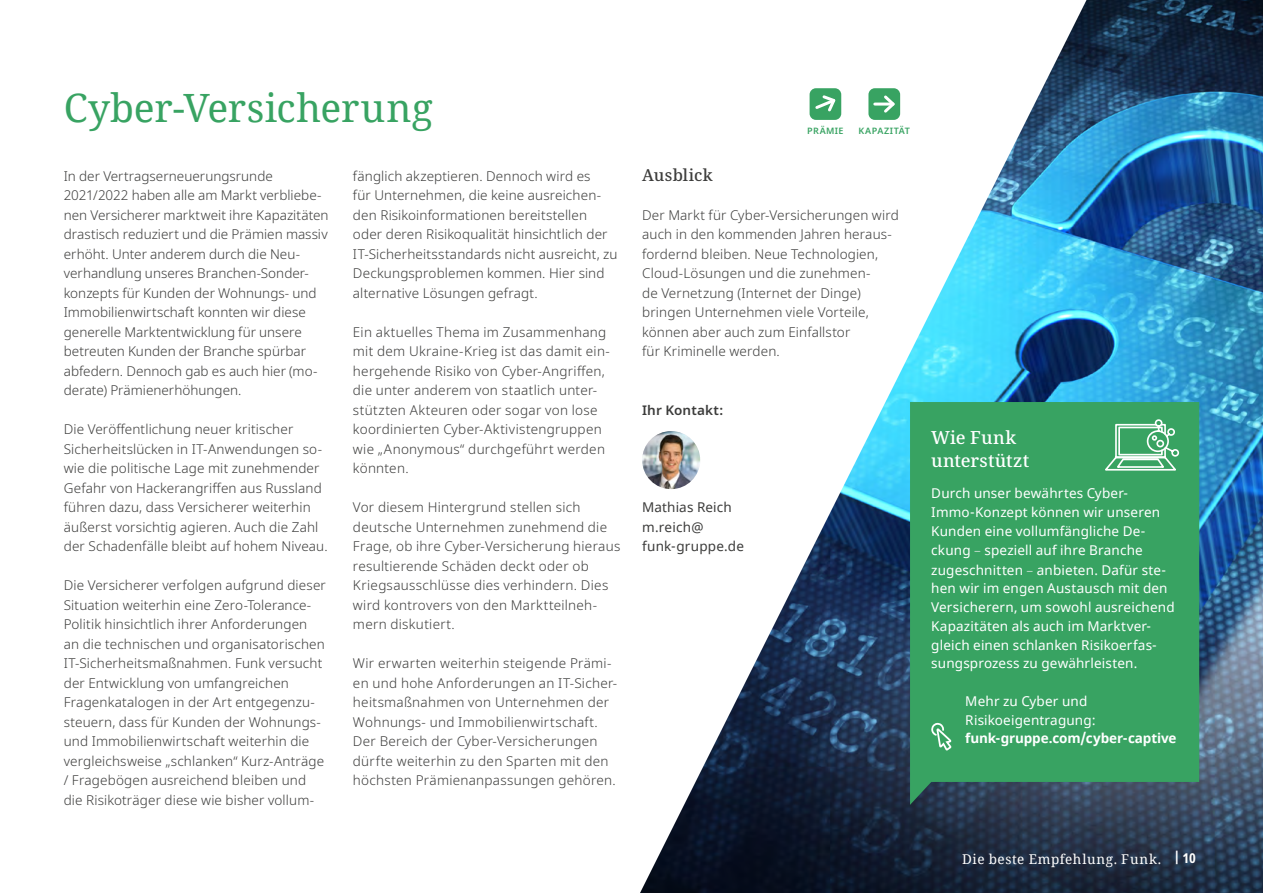
<style>
.page{position:relative;width:1263px;height:893px;background:#fff}
.page>*{position:absolute;margin:0;border:0;box-sizing:border-box;transform-origin:0 0}
.t1{font:39px "Noto Serif";letter-spacing:-.005em;color:#38a362}
.t2{font:500 18px/22.5px "Noto Serif";letter-spacing:.01em;color:#fff}
.t3{font:500 16.5px "Noto Serif";letter-spacing:.015em;color:#3c3c3b}
.t4{font:300 13.5px/19.5px "Noto Sans";letter-spacing:.01em;color:#3c3c3b}
.t5{font:13.5px/18.9px "Noto Sans";letter-spacing:.01em;color:#fff}
.t6{font:13.5px/19.5px "Noto Sans";letter-spacing:.015em;color:#3c3c3b}
.t7{font:700 13.5px "Noto Sans";letter-spacing:-.01em;color:#fff}
.t8{font:13.5px "Noto Serif";letter-spacing:.045em;color:#fff}
.t9{font:600 13.5px "Noto Sans";letter-spacing:.01em;color:#3c3c3b}
.t10{font:600 9px "Noto Sans";letter-spacing:.05em;color:#38a362}
.s1{font-weight:300;color:#ededed}
.s2{font-family:"Noto Sans";font-weight:700;font-stretch:condensed}
</style>
<div class="page">
<img style="left:640px;top:0;width:623px;height:893px">
<img style="left:642px;top:431px;width:58px;height:58px;border-radius:29px">
<div style="left:809px;top:88px;width:32px;height:32px;background:#38a362;border-radius:6px"></div>
<div style="left:868px;top:88px;width:32px;height:32px;background:#38a362;border-radius:6px"></div>
<hr style="left:875px;top:103px;width:18px;height:3px;background:#fff">
<svg style="left:881px;top:95px;width:14px;height:18px"></svg>
<svg style="left:815px;top:95px;width:21px;height:17px"></svg>
<div style="left:910px;top:402px;width:289px;height:403px;background:#38a362"></div>
<svg style="left:1102px;top:418px;width:78px;height:54px"></svg>
<svg style="left:931px;top:723px;width:20px;height:27px"></svg>
<h1 class="t1" style="left:64px;top:81px;width:370px">Cyber-Versicherung</h1>
<p class="t4" style="left:64px;top:166px;width:266px">In der Vertragserneuerungsrunde 2021/2022 haben alle am Markt verbliebe&shy;nen Versicherer marktweit ihre Kapazitäten drastisch reduziert und die Prämien massiv erhöht. Unter anderem durch die Neu&shy;verhandlung unseres Branchen-Sonder&shy;konzepts für Kunden der Wohnungs- und Immobilienwirtschaft konnten wir diese generelle Marktentwicklung für unsere betreuten Kunden der Branche spürbar abfedern. Dennoch gab es auch hier (mo&shy;derate) Prämienerhöhungen.</p>
<p class="t4" style="left:64px;top:420px;width:265px">Die Veröffentlichung neuer kritischer Sicherheitslücken in IT-Anwendungen so&shy;wie die politische Lage mit zunehmender Gefahr von Hackerangriffen aus Russland führen dazu, dass Versicherer weiterhin äußerst vorsichtig agieren. Auch die Zahl der Schadenfälle bleibt auf hohem Niveau.</p>
<p class="t4" style="left:64px;top:576px;width:264px">Die Versicherer verfolgen aufgrund dieser Situation weiterhin eine Zero-Tolerance-Politik hinsichtlich ihrer Anforderungen an die technischen und organisatorischen IT-Sicherheitsmaßnahmen. Funk versucht der Entwicklung von umfangreichen Fragenkatalogen in der Art entgegenzu&shy;steuern, dass für Kunden der Wohnungs&shy;und Immobilienwirtschaft weiterhin die vergleichsweise „schlanken“ Kurz-Anträge / Fragebögen ausreichend bleiben und die Risikoträger diese wie bisher vollum-</p>
<p class="t4" style="left:353px;top:166px;width:266px">fänglich akzeptieren. Dennoch wird es<br>für Unternehmen, die keine ausreichen&shy;den Risikoinformationen bereitstellen oder deren Risikoqualität hinsichtlich der IT-Sicherheitsstandards nicht ausreicht, zu Deckungsproblemen kommen. Hier sind alternative Lösungen gefragt.</p>
<p class="t4" style="left:353px;top:322px;width:258px">Ein aktuelles Thema im Zusammenhang mit dem Ukraine-Krieg ist das damit ein&shy;hergehende Risiko von Cyber-Angriffen, die unter anderem von staatlich unter&shy;stützten Akteuren oder sogar von lose koordinierten Cyber-Aktivistengruppen wie „Anonymous“ durchgeführt werden könnten.</p>
<p class="t4" style="left:353px;top:498px;width:269px">Vor diesem Hintergrund stellen sich deutsche Unternehmen zunehmend die Frage, ob ihre Cyber-Versicherung hieraus resultierende Schäden deckt oder ob Kriegsausschlüsse dies verhindern. Dies wird kontrovers von den Marktteilneh&shy;mern diskutiert.</p>
<p class="t4" style="left:353px;top:654px;width:266px">Wir erwarten weiterhin steigende Prämi&shy;en und hohe Anforderungen an IT-Sicher&shy;heitsmaßnahmen von Unternehmen der Wohnungs- und Immobilienwirtschaft.<br>Der Bereich der Cyber-Versicherungen dürfte weiterhin zu den Sparten mit den höchsten Prämienanpassungen gehören.</p>
<p class="t10" style="left:807px;top:125px;width:38px">PRÄMIE</p>
<p class="t10" style="left:858px;top:125px;width:53px">KAPAZITÄT</p>
<p class="t3" style="left:642px;top:163px;width:72px">Ausblick</p>
<p class="t4" style="left:642px;top:205px;width:258px">Der Markt für Cyber-Versicherungen wird auch in den kommenden Jahren heraus&shy;fordernd bleiben. Neue Technologien, Cloud-Lösungen und die zunehmen-<br>de Vernetzung (Internet der Dinge) bringen Unternehmen viele Vorteile, können aber auch zum Einfallstor<br>für Kriminelle werden.</p>
<p class="t9" style="left:642px;top:400px;width:83px">Ihr Kontakt:</p>
<p class="t6" style="left:642px;top:498px;width:103px">Mathias Reich m.reich@ funk-gruppe.de</p>
<h2 class="t2" style="left:931px;top:427px;width:99px">Wie Funk unterstützt</h2>
<p class="t5" style="left:931px;top:484px;width:245px">Durch unser bewährtes Cyber-Immo-Konzept können wir unseren Kunden eine vollumfängliche De&shy;ckung <span class="s1">–</span> speziell auf ihre Branche zugeschnitten <span class="s1">–</span> anbieten. Dafür ste&shy;hen wir im engen Austausch mit den Versicherern, um sowohl ausreichend Kapazitäten als auch im Marktver&shy;gleich einen schlanken Risikoerfas&shy;sungsprozess zu gewährleisten.</p>
<p class="t5" style="left:965px;top:692px;width:132px">Mehr zu Cyber und<br>Risikoeigentragung:</p>
<p class="t7" style="left:965px;top:729px;width:213px">funk-gruppe.com/cyber-captive</p>
<p class="t8" style="left:962px;top:849px;width:235px">Die beste Empfehlung. Funk. <sup>|</sup> <span class="s2">10</span></p>
</div>
